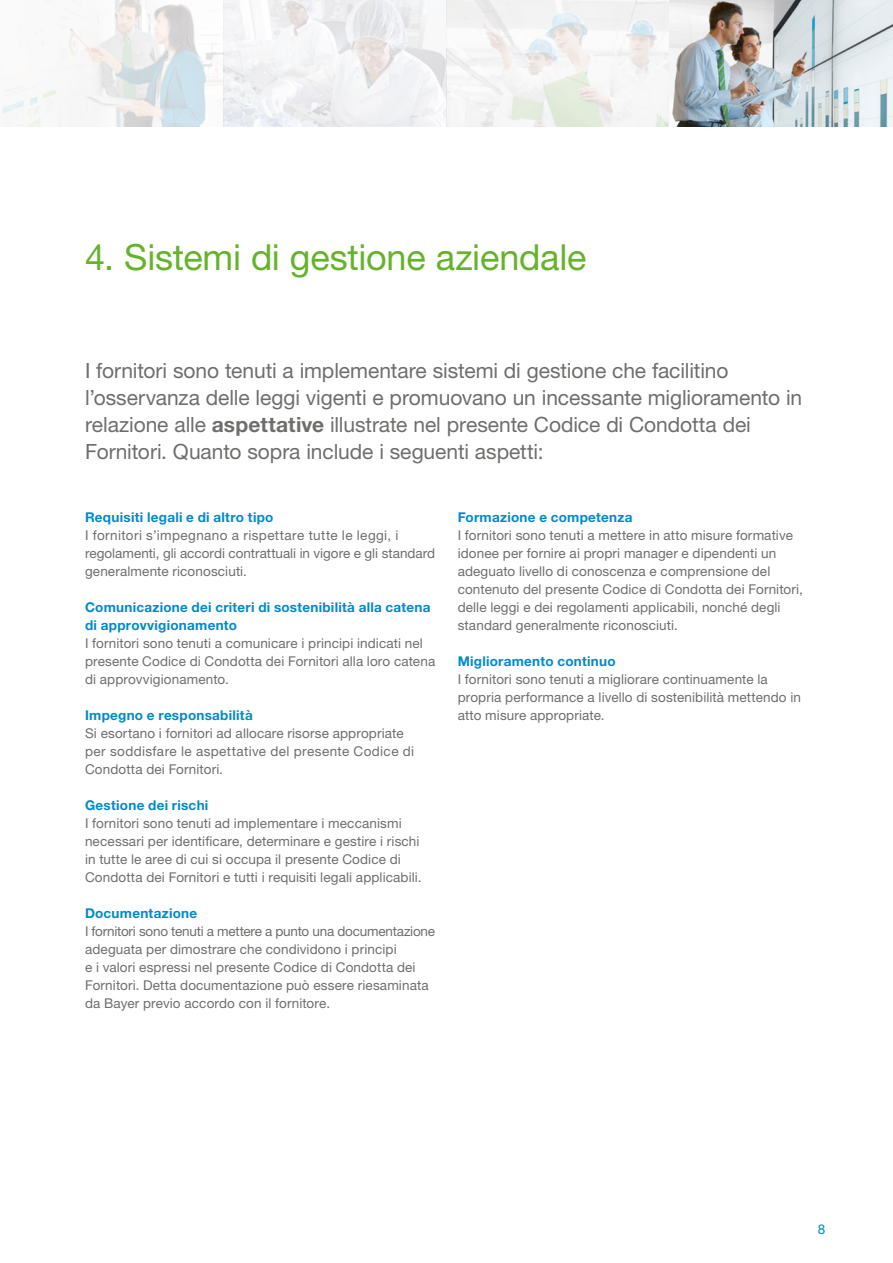
<style>
.page{position:relative;width:893px;height:1263px;background:#fff}
.page>*{position:absolute;margin:0;border:0;box-sizing:border-box;transform-origin:0 0}
.t1{font:36px "Helvetica Neue LTW1 G";letter-spacing:-.005em;color:#64b32b}
.t2{font:21px/27px "Helvetica Neue LTW1 G";letter-spacing:-.005em;color:#6e6e6d}
.t3{font:13.5px/18px "Helvetica Neue LTW1 G";letter-spacing:.01em;color:#6e6e6d}
.t4{font:700 13.5px/18px "Helvetica Neue LTW1 G";letter-spacing:.02em;color:#008aca}
.t5{font:13.5px "Helvetica Neue LTW1 G";color:#008aca}
.s1{font-weight:700}
</style>
<div class="page">
<img style="left:2px;top:0;width:221px;height:126px">
<svg style="left:223px;top:0;width:223px;height:126px;fill:#f1f2f4"></svg>
<svg style="left:446px;top:0;width:224px;height:126px;fill:#f3f3f3"></svg>
<img style="left:670px;top:0;width:223px;height:126px">
<h1 class="t1" style="left:85px;top:235px;width:503px">4. Sistemi di gestione aziendale</h1>
<p class="t2" style="left:85px;top:357px;width:719px">I fornitori sono tenuti a implementare sistemi di gestione che facilitino l’osservanza delle leggi vigenti e promuovano un incessante miglioramento in relazione alle <span class="s1">aspettative</span> illustrate nel presente Codice di Condotta dei Fornitori. Quanto sopra include i seguenti aspetti:</p>
<p class="t4" style="left:85px;top:508px;width:190px">Requisiti legali e di altro tipo</p>
<p class="t3" style="left:85px;top:526px;width:352px">I fornitori s’impegnano a rispettare tutte le leggi, i regolamenti, gli accordi contrattuali in vigore e gli standard generalmente riconosciuti.</p>
<p class="t4" style="left:85px;top:598px;width:347px">Comunicazione dei criteri di sostenibilità alla catena di approvvigionamento</p>
<p class="t3" style="left:85px;top:634px;width:352px">I fornitori sono tenuti a comunicare i principi indicati nel presente Codice di Condotta dei Fornitori alla loro catena di approvvigionamento.</p>
<p class="t4" style="left:85px;top:706px;width:169px">Impegno e responsabilità</p>
<p class="t3" style="left:85px;top:724px;width:331px">Si esortano i fornitori ad allocare risorse appropriate per soddisfare le aspettative del presente Codice di<br>Condotta dei Fornitori.</p>
<p class="t4" style="left:85px;top:796px;width:125px">Gestione dei rischi</p>
<p class="t3" style="left:85px;top:814px;width:338px">I fornitori sono tenuti ad implementare i meccanismi necessari per identificare, determinare e gestire i rischi in tutte le aree di cui si occupa il presente Codice di Condotta dei Fornitori e tutti i requisiti legali applicabili.</p>
<p class="t4" style="left:85px;top:904px;width:114px">Documentazione</p>
<p class="t3" style="left:85px;top:922px;width:352px">I fornitori sono tenuti a mettere a punto una documentazione adeguata per dimostrare che condividono i principi<br>e i valori espressi nel presente Codice di Condotta dei Fornitori. Detta documentazione può essere riesaminata da Bayer previo accordo con il fornitore.</p>
<p class="t4" style="left:458px;top:508px;width:176px">Formazione e competenza</p>
<p class="t3" style="left:458px;top:526px;width:347px">I fornitori sono tenuti a mettere in atto misure formative idonee per fornire ai propri manager e dipendenti un adeguato livello di conoscenza e comprensione del contenuto del presente Codice di Condotta dei Fornitori, delle leggi e dei regolamenti applicabili, nonché degli standard generalmente riconosciuti.</p>
<p class="t4" style="left:458px;top:652px;width:160px">Miglioramento continuo</p>
<p class="t3" style="left:458px;top:670px;width:345px">I fornitori sono tenuti a migliorare continuamente la propria performance a livello di sostenibilità mettendo in atto misure appropriate.</p>
<p class="t5" style="left:818px;top:1221px;width:9px">8</p>
</div>
